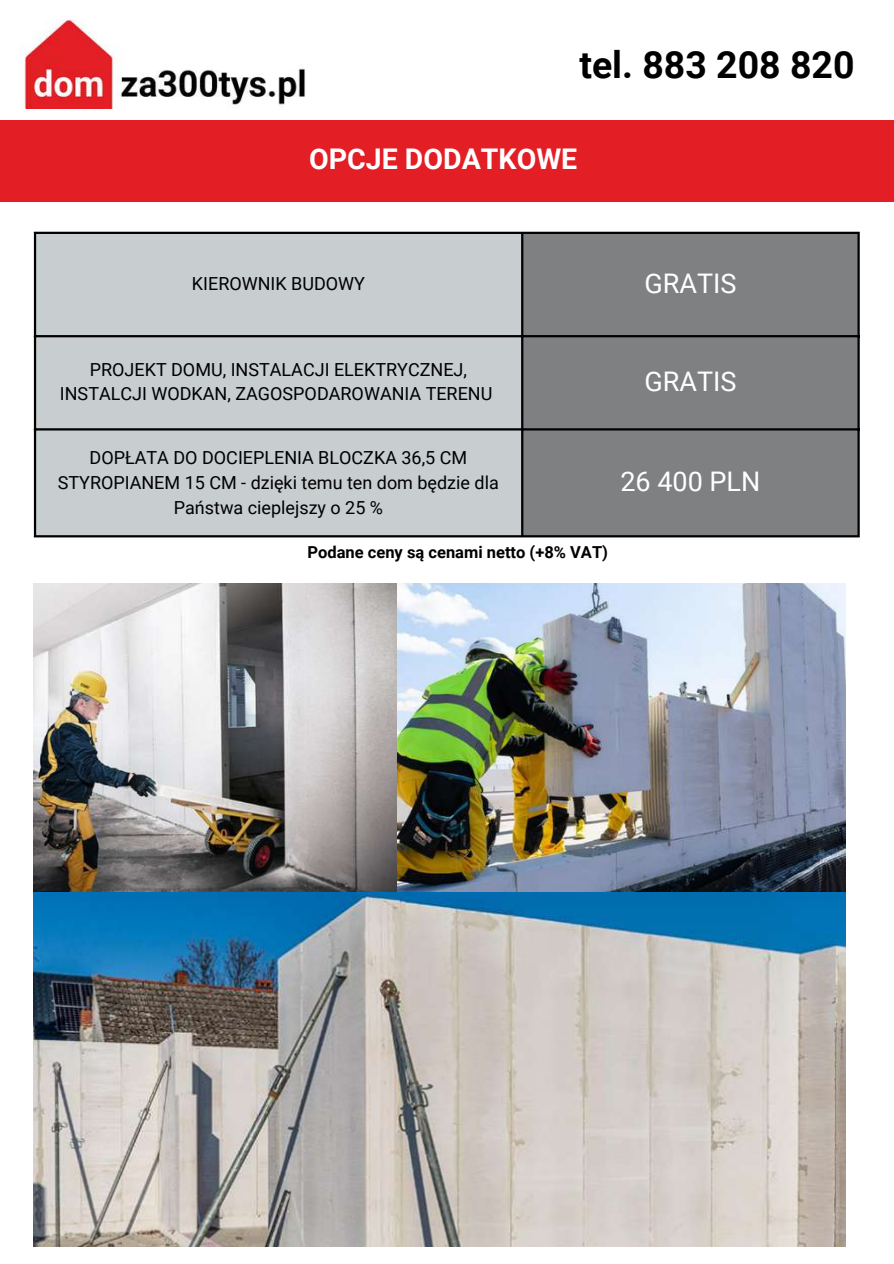
<style>
.page{position:relative;width:894px;height:1264px;background:#fff}
.page>*{position:absolute;margin:0;border:0;box-sizing:border-box;transform-origin:0 0}
.t1{font:700 37.5px "Roboto";color:#000}
.t2{font:700 28.5px "Roboto";color:#fff}
.t3{font:27px "Roboto";color:#fff}
.t4{font:18px/24.8px "Roboto";color:#000;text-align:center}
.t5{font:700 16.5px "Roboto";color:#000}
</style>
<div class="page">
<div style="left:0;top:120px;width:893px;height:81px;background:#e31e24"></div>
<img style="left:22px;top:19px;width:283px;height:89px">
<div style="left:36px;top:234px;width:485px;height:301px;background:#c8cdcf"></div>
<div style="left:523px;top:234px;width:334px;height:301px;background:#7f8082"></div>
<hr style="left:34px;top:234px;width:2px;height:301px;background:#000">
<hr style="left:521px;top:234px;width:2px;height:301px;background:#000">
<hr style="left:857px;top:234px;width:2px;height:301px;background:#000">
<hr style="left:34px;top:232px;width:825px;height:2px;background:#000">
<hr style="left:34px;top:335px;width:825px;height:2px;background:#000">
<hr style="left:34px;top:428px;width:825px;height:2px;background:#000">
<hr style="left:34px;top:535px;width:825px;height:2px;background:#000">
<img style="left:34px;top:583px;width:363px;height:308px">
<img style="left:397px;top:583px;width:448px;height:309px">
<img style="left:34px;top:892px;width:811px;height:354px">
<h1 class="t1" style="left:579px;top:43px;width:276px">tel. 883 208 820</h1>
<h2 class="t2" style="left:309px;top:143px;width:269px">OPCJE DODATKOWE</h2>
<p class="t4" style="left:192px;top:272px;width:174px">KIEROWNIK BUDOWY</p>
<h3 class="t3" style="left:644px;top:267px;width:94px">GRATIS</h3>
<p class="t4" style="left:60px;top:357px;width:434px">PROJEKT DOMU, INSTALACJI ELEKTRYCZNEJ,<br>INSTALCJI WODKAN, ZAGOSPODAROWANIA TERENU</p>
<h3 class="t3" style="left:644px;top:366px;width:94px">GRATIS</h3>
<p class="t4" style="left:58px;top:446px;width:442px">DOPŁATA DO DOCIEPLENIA BLOCZKA 36,5 CM<br>STYROPIANEM 15 CM - dzięki temu ten dom będzie dla<br>Państwa cieplejszy o 25 %</p>
<p class="t5" style="left:307px;top:542px;width:302px">Podane ceny są cenami netto (+8% VAT)</p>
<h3 class="t3" style="left:620px;top:466px;width:141px">26 400 PLN</h3>
</div>
